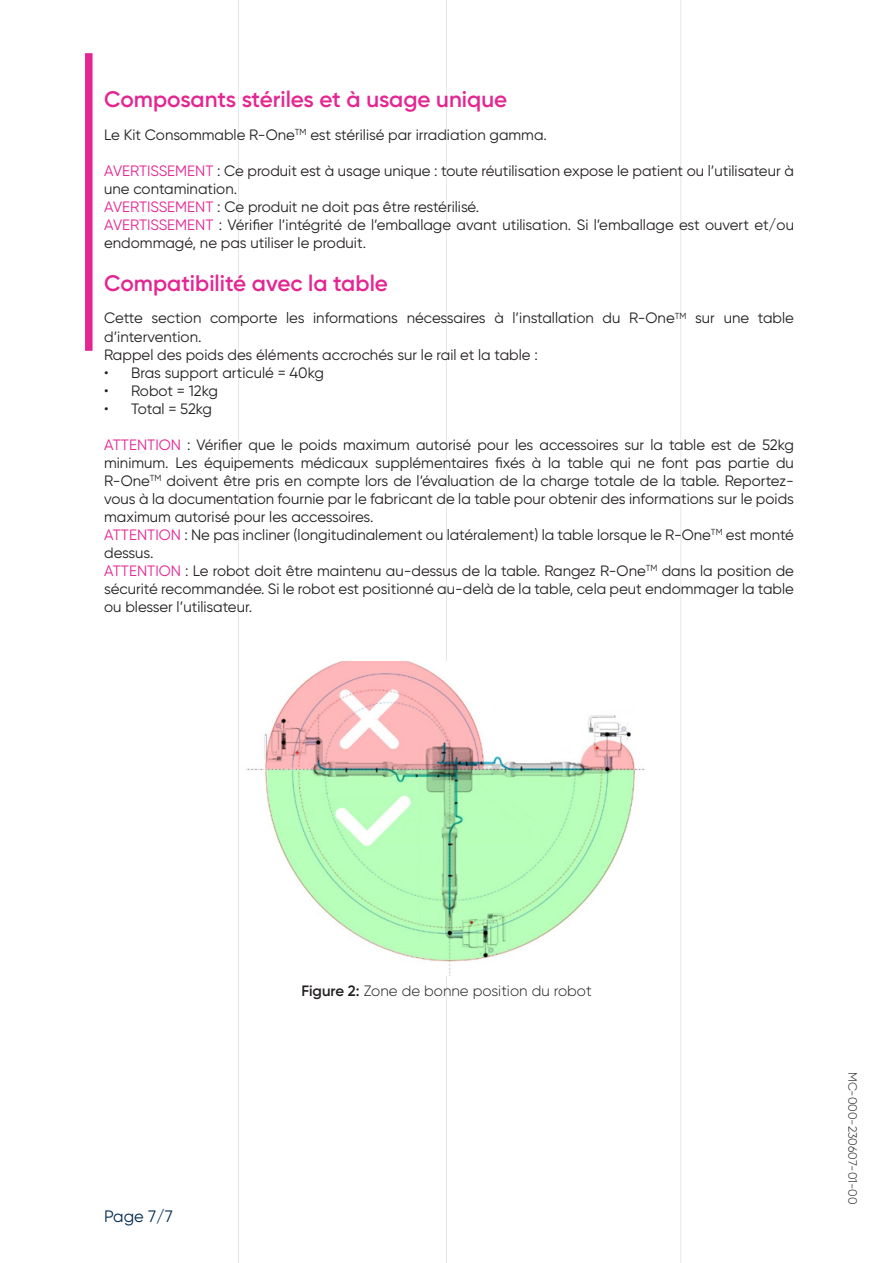
<style>
.page{position:relative;width:893px;height:1263px;background:#fff}
.page>*{position:absolute;margin:0;border:0;box-sizing:border-box;transform-origin:0 0}
.t1{font:600 22.5px "Gilroy";color:#e42692}
.t2{font:16.5px "Gilroy";color:#002b50}
.t3{font:15px/18px "Gilroy";color:#231f20}
.t4{font:300 15px "Gilroy";color:#231f20}
.t5{font:15px "Gilroy";letter-spacing:-.02em;color:#231f20}
.t6{font:300 12px "Gilroy";color:#231f20}
.s1{color:#e42692}
.s2{font-weight:600}
</style>
<div class="page">
<hr style="left:238px;top:0;width:1px;height:1263px;background:#e6e7e9">
<hr style="left:446px;top:0;width:1px;height:1263px;background:#e6e7e9">
<hr style="left:680px;top:0;width:1px;height:1263px;background:#e6e7e9">
<div style="left:85px;top:53px;width:8px;height:298px;background:#e42692"></div>
<img style="left:246px;top:661px;width:399px;height:315px">
<p class="t1" style="left:104px;top:85px;width:405px">Composants stériles et à usage unique</p>
<p class="t3" style="left:104px;top:125px;width:444px">Le Kit Consommable R-One<sup>TM</sup> est stérilisé par irradiation gamma.</p>
<p class="t3" style="left:104px;top:161px;width:691px"><span class="s1">AVERTISSEMENT</span> : Ce produit est à usage unique : toute réutilisation expose le patient ou l’utilisateur à une contamination.</p>
<p class="t3" style="left:104px;top:197px;width:376px"><span class="s1">AVERTISSEMENT</span> : Ce produit ne doit pas être restérilisé.</p>
<p class="t3" style="left:104px;top:215px;width:691px"><span class="s1">AVERTISSEMENT</span> : Vérifier l’intégrité de l’emballage avant utilisation. Si l’emballage est ouvert et/ou endommagé, ne pas utiliser le produit.</p>
<p class="t1" style="left:104px;top:269px;width:285px">Compatibilité avec la table</p>
<p class="t3" style="left:104px;top:309px;width:691px">Cette section comporte les informations nécessaires à l’installation du R-One<sup>TM</sup> sur une table d’intervention.</p>
<p class="t3" style="left:104px;top:345px;width:435px">Rappel des poids des éléments accrochés sur le rail et la table :</p>
<p class="t3" style="left:104px;top:363px;width:221px">• Bras support articulé = 40kg</p>
<p class="t3" style="left:104px;top:381px;width:115px">• Robot = 12kg</p>
<p class="t5" style="left:104px;top:399px;width:109px">• Total = 52kg</p>
<p class="t3" style="left:104px;top:435px;width:691px;text-align:justify"><span class="s1">ATTENTION</span> : Vérifier que le poids maximum autorisé pour les accessoires sur la table est de 52kg minimum. Les équipements médicaux supplémentaires fixés à la table qui ne font pas partie du R-One<sup>TM</sup> doivent être pris en compte lors de l’évaluation de la charge totale de la table. Reportez&shy;vous à la documentation fournie par le fabricant de la table pour obtenir des informations sur le poids maximum autorisé pour les accessoires.</p>
<p class="t3" style="left:104px;top:525px;width:691px"><span class="s1">ATTENTION</span> : Ne pas incliner (longitudinalement ou latéralement) la table lorsque le R-One<sup>TM</sup> est monté dessus.</p>
<p class="t3" style="left:104px;top:561px;width:691px;text-align:justify"><span class="s1">ATTENTION</span> : Le robot doit être maintenu au-dessus de la table. Rangez R-One<sup>TM</sup> dans la position de sécurité recommandée. Si le robot est positionné au-delà de la table, cela peut endommager la table ou blesser l’utilisateur.</p>
<p class="t2" style="left:104px;top:1206px;width:70px">Page 7/7</p>
<p class="t4" style="left:301px;top:981px;width:292px"><span class="s2">Figure 2:</span> Zone de bonne position du robot</p>
<p class="t6" style="left:860px;top:1072px;width:134px;rotate:90deg">MC-000-230607-01-00</p>
</div>
